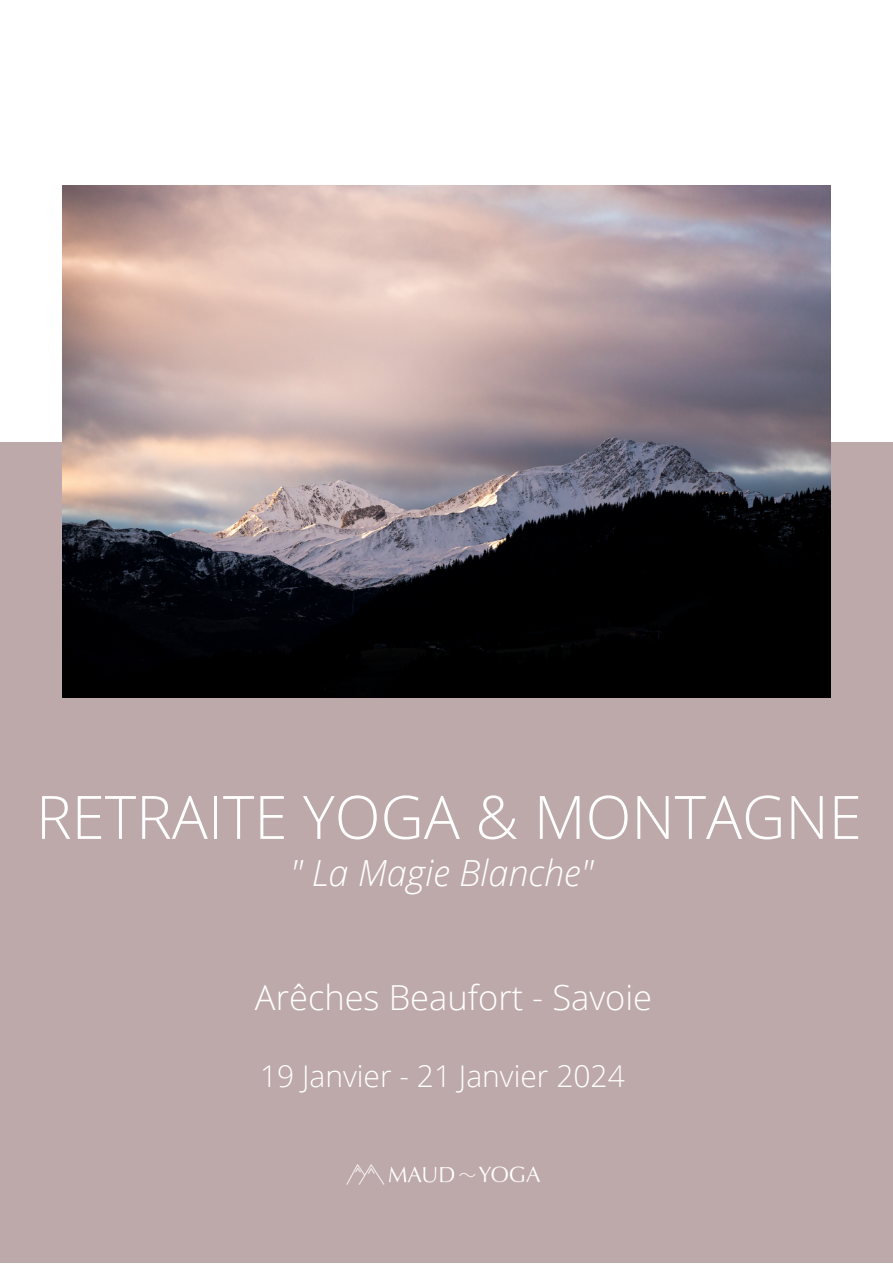
<style>
.page{position:relative;width:893px;height:1264px;background:#fff}
.page>*{position:absolute;margin:0;border:0;box-sizing:border-box;transform-origin:0 0}
.t1{font:300 60px "Open Sans";color:#fff}
.t2{font:italic 300 36px "Open Sans";color:#fff}
.t3{font:300 34.5px "Open Sans";color:#fff}
.t4{font:300 30px "Open Sans";color:#fff}
</style>
<div class="page">
<div style="left:0;top:441px;width:892px;height:821px;background:#bea9aa"></div>
<img style="left:62px;top:185px;width:768px;height:512px">
<img style="left:346px;top:1164px;width:194px;height:21px">
<p class="t1" style="left:36px;top:774px;width:827px">RETRAITE YOGA &amp; MONTAGNE</p>
<p class="t2" style="left:290px;top:847px;width:304px">" La Magie Blanche"</p>
<p class="t3" style="left:255px;top:972px;width:398px">Arêches Beaufort - Savoie</p>
<p class="t4" style="left:260px;top:1055px;width:366px">19 Janvier - 21 Janvier 2024</p>
</div>
